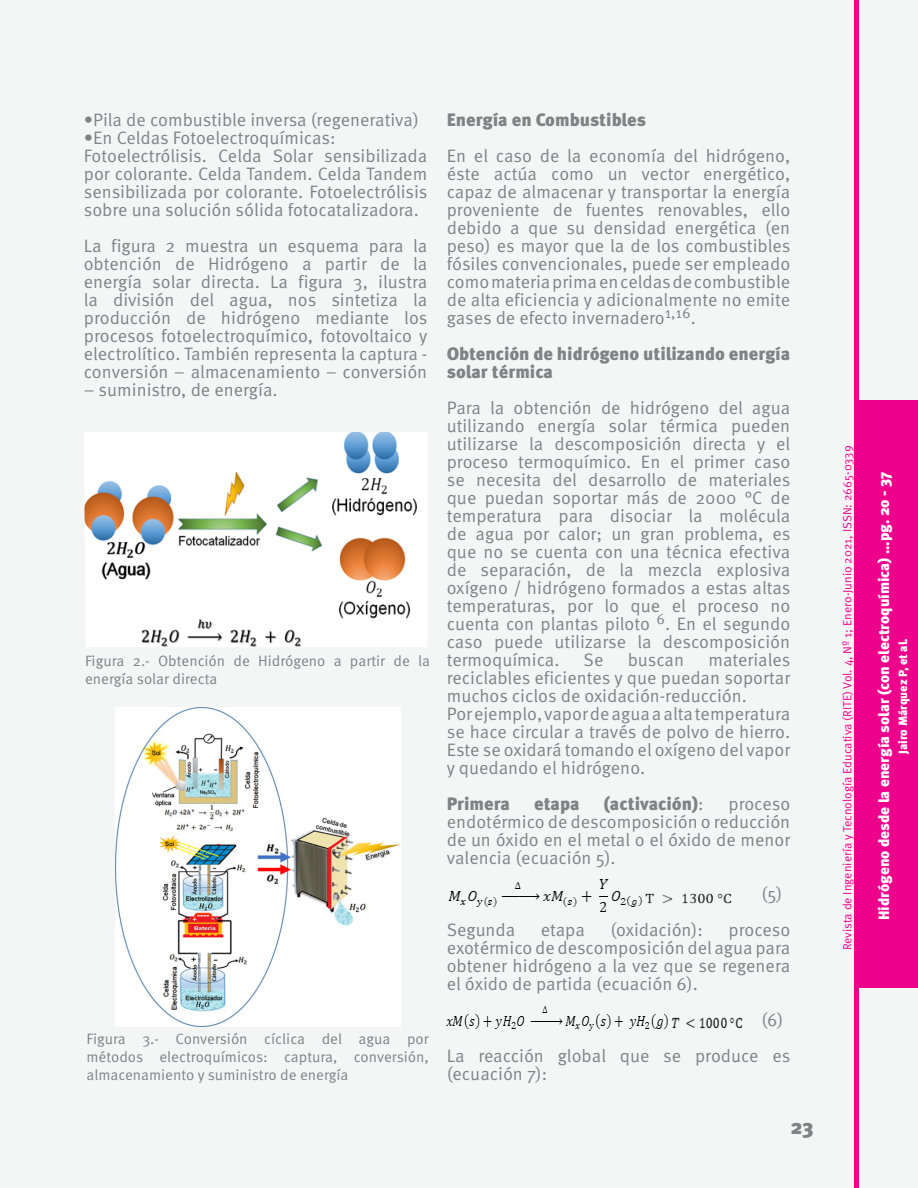
<style>
.page{position:relative;width:918px;height:1188px;background:#f4f6f6}
.page>*{position:absolute;margin:0;border:0;box-sizing:border-box;transform-origin:0 0}
.t1{font:900 21px "Meta Pro";color:#808285}
.txt{font:18px/18px "Meta Pro";color:#808285;text-align:justify}
.txt-2{font:900 18px/18px "Meta Pro";color:#808285}
.Pie_Imagen{font:15px/18px "Meta Pro";color:#808285}
.t2{font:900 15px "Meta Pro";color:#fff}
.t3{font:12px "Meta Pro";color:#ed028c}
.t4{font:900 12px "Meta Pro";color:#fff}
.s1{font-weight:400}
</style>
<div class="page">
<div style="left:859px;top:400px;width:59px;height:588px;background:#ed028c"></div>
<div style="left:854px;top:0;width:5px;height:1188px;background:#ed028c"></div>
<img style="left:84px;top:432px;width:343px;height:215px">
<img style="left:115px;top:708px;width:285px;height:318px">
<img style="left:448px;top:879px;width:189px;height:33px">
<img style="left:638px;top:893px;width:94px;height:13px">
<img style="left:447px;top:1006px;width:221px;height:25px">
<img style="left:671px;top:1017px;width:72px;height:12px">
<p class="txt" style="left:84px;top:111px;width:337px">•Pila de combustible inversa (regenerativa)</p>
<p class="txt" style="left:84px;top:129px;width:253px">•En Celdas Fotoelectroquímicas:</p>
<p class="txt" style="left:84px;top:147px;width:345px">Fotoelectrólisis. Celda Solar sensibilizada por colorante. Celda Tandem. Celda Tandem sensibilizada por colorante. Fotoelectrólisis sobre una solución sólida fotocatalizadora.</p>
<p class="txt" style="left:84px;top:237px;width:345px">La figura 2 muestra un esquema para la obtención de Hidrógeno a partir de la energía solar directa. La figura 3, ilustra la división del agua, nos sintetiza la producción de hidrógeno mediante los procesos fotoelectroquímico, fotovoltaico y electrolítico. También representa la captura - conversión – almacenamiento – conversión</p>
<p class="txt" style="left:84px;top:381px;width:195px">– suministro, de energía.</p>
<p class="Pie_Imagen" style="left:85px;top:652px;width:346px">Figura 2.- Obtención de Hidrógeno a partir de la energía solar directa</p>
<p class="Pie_Imagen" style="left:86px;top:1030px;width:344px;text-align:justify">Figura 3.- Conversión cíclica del agua por métodos electroquímicos: captura, conversión, almacenamiento y suministro de energía</p>
<p class="txt-2" style="left:447px;top:111px;width:201px">Energía en Combustibles</p>
<p class="txt" style="left:447px;top:147px;width:345px">En el caso de la economía del hidrógeno, éste actúa como un vector energético, capaz de almacenar y transportar la energía proveniente de fuentes renovables, ello debido a que su densidad energética (en peso) es mayor que la de los combustibles fósiles convencionales, puede ser empleado como materia prima en celdas de combustible de alta eficiencia y adicionalmente no emite gases de efecto invernadero<sup>1,16</sup>.</p>
<p class="txt-2" style="left:447px;top:345px;width:345px">Obtención de hidrógeno utilizando energía solar térmica</p>
<p class="txt" style="left:447px;top:399px;width:345px">Para la obtención de hidrógeno del agua utilizando energía solar térmica pueden utilizarse la descomposición directa y el proceso termoquímico. En el primer caso se necesita del desarrollo de materiales que puedan soportar más de 2000 °C de temperatura para disociar la molécula de agua por calor; un gran problema, es que no se cuenta con una técnica efectiva de separación, de la mezcla explosiva oxígeno / hidrógeno formados a estas altas temperaturas, por lo que el proceso no cuenta con plantas piloto <sup>6</sup>. En el segundo caso puede utilizarse la descomposición termoquímica.</p>
<p class="txt" style="left:584px;top:651px;width:21px">Se</p>
<p class="txt" style="left:628px;top:651px;width:58px">buscan</p>
<p class="txt" style="left:447px;top:651px;width:345px;text-indent:262px">materiales reciclables eficientes y que puedan soportar muchos ciclos de oxidación-reducción.</p>
<p class="txt" style="left:447px;top:705px;width:345px">Por ejemplo, vapor de agua a alta temperatura se hace circular a través de polvo de hierro.<br>Este se oxidará tomando el oxígeno del vapor y quedando el hidrógeno.</p>
<p class="txt-2" style="left:447px;top:795px;width:65px">Primera</p>
<p class="txt-2" style="left:534px;top:795px;width:47px">etapa</p>
<p class="txt-2" style="left:604px;top:795px;width:101px">(activación)<span class="s1">:</span></p>
<p class="txt" style="left:447px;top:795px;width:345px;text-indent:282px">proceso endotérmico de descomposición o reducción de un óxido en el metal o el óxido de menor valencia (ecuación 5).</p>
<p class="txt" style="left:761px;top:885px;width:22px">(5)</p>
<p class="txt" style="left:447px;top:921px;width:70px">Segunda</p>
<p class="txt" style="left:541px;top:921px;width:46px">etapa</p>
<p class="txt" style="left:610px;top:921px;width:94px">(oxidación):</p>
<p class="txt" style="left:447px;top:921px;width:345px;text-indent:282px">proceso exotérmico de descomposición del agua para obtener hidrógeno a la vez que se regenera el óxido de partida (ecuación 6).</p>
<p class="txt" style="left:761px;top:1011px;width:24px">(6)</p>
<p class="txt" style="left:447px;top:1047px;width:345px">La reacción global que se produce es (ecuación 7):</p>
<p class="t1" style="left:790px;top:1113px;width:25px">23</p>
<p class="t3" style="left:840px;top:950px;width:507px;rotate:-90deg">Revista de Ingeniería y Tecnología Educativa (RITE) Vol. 4, Nº 1; Enero-Junio 2021, ISSN: 2665-0339</p>
<p class="t2" style="left:875px;top:920px;width:450px;rotate:-90deg">Hidrógeno desde la energía solar (con electroquímica) ...pg. 20 - 37</p>
<p class="t4" style="left:895px;top:754px;width:117px;rotate:-90deg">Jairo Márquez P, et al.</p>
</div>
